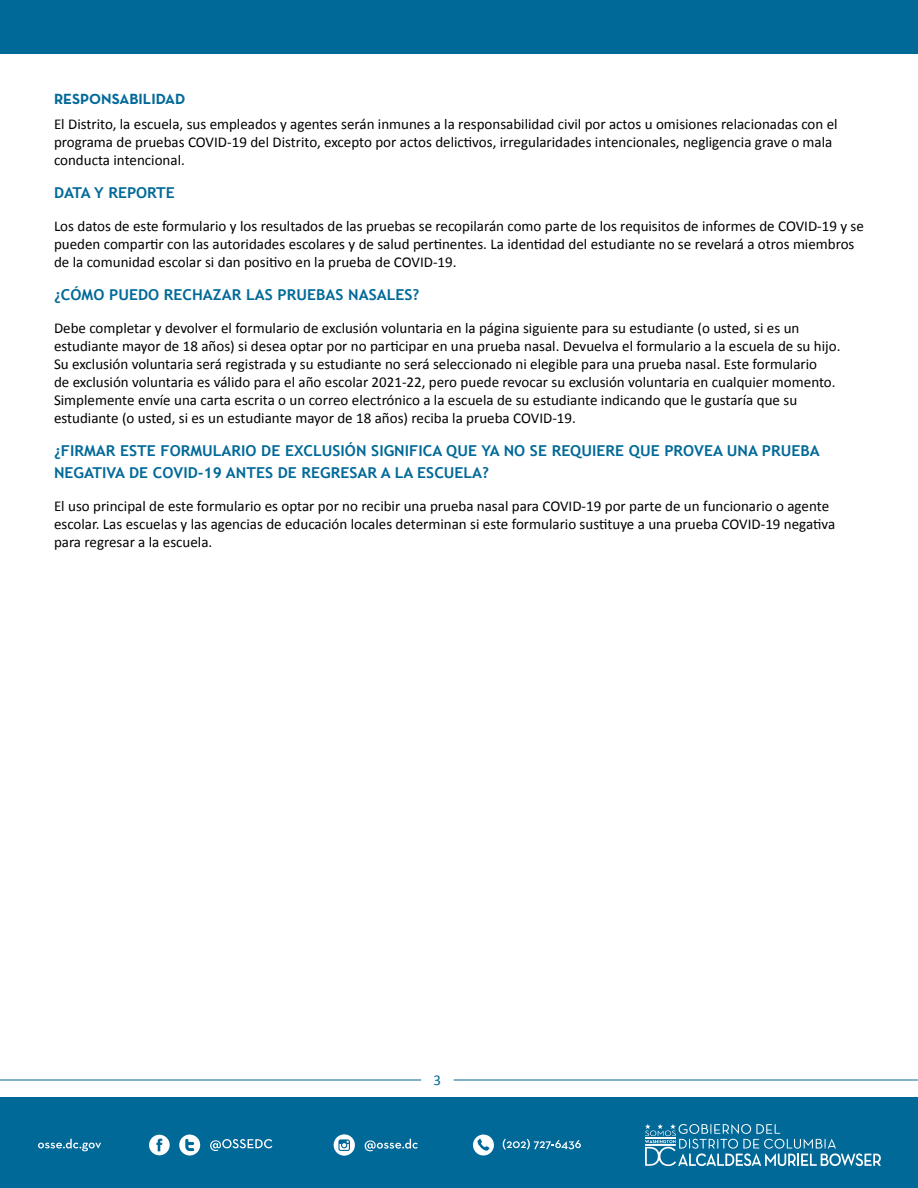
<style>
.page{position:relative;width:918px;height:1188px;background:#fff}
.page>*{position:absolute;margin:0;border:0;box-sizing:border-box;transform-origin:0 0}
.t1{font:15px/18px "Calibri";color:#000}
.t2{font:700 15px/21.6px "Trebuchet MS";color:#006998;scale:1.05 1}
.t3{font:700 15px "Neutra Text TF";color:#006998}
.t4{font:15px "Calibri";color:#006998}
</style>
<div class="page">
<div style="left:0;top:1098px;width:918px;height:90px;background:#006998"></div>
<hr style="left:0;top:1080px;width:421px;height:1px;background:#006998">
<hr style="left:454px;top:1080px;width:464px;height:1px;background:#006998">
<svg style="left:149px;top:1135px;width:21px;height:20px"></svg>
<svg style="left:179px;top:1135px;width:21px;height:21px"></svg>
<svg style="left:210px;top:1139px;width:62px;height:12px"></svg>
<svg style="left:38px;top:1139px;width:63px;height:12px"></svg>
<svg style="left:473px;top:1135px;width:21px;height:20px"></svg>
<svg style="left:503px;top:1139px;width:78px;height:11px"></svg>
<svg style="left:365px;top:1139px;width:53px;height:12px"></svg>
<svg style="left:334px;top:1134px;width:21px;height:22px"></svg>
<svg style="left:645px;top:1124px;width:236px;height:42px"></svg>
<div style="left:0;top:0;width:918px;height:54px;background:#006998"></div>
<p class="t3" style="left:54px;top:89px;width:133px">RESPONSABILIDAD</p>
<p class="t1" style="left:54px;top:115px;width:785px">El Distrito, la escuela, sus empleados y agentes serán inmunes a la responsabilidad civil por actos u omisiones relacionadas con el programa de pruebas COVID-19 del Distrito, excepto por actos delictivos, irregularidades intencionales, negligencia grave o mala conducta intencional.</p>
<p class="t2" style="left:54px;top:182px;width:117px">DATA Y REPORTE</p>
<p class="t1" style="left:54px;top:217px;width:812px">Los datos de este formulario y los resultados de las pruebas se recopilarán como parte de los requisitos de informes de COVID-19 y se pueden compartir con las autoridades escolares y de salud pertinentes. La identidad del estudiante no se revelará a otros miembros de la comunidad escolar si dan positivo en la prueba de COVID-19.</p>
<p class="t2" style="left:54px;top:284px;width:349px">¿CÓMO PUEDO RECHAZAR LAS PRUEBAS NASALES?</p>
<p class="t1" style="left:54px;top:319px;width:788px">Debe completar y devolver el formulario de exclusión voluntaria en la página siguiente para su estudiante (o usted, si es un estudiante mayor de 18 años) si desea optar por no participar en una prueba nasal. Devuelva el formulario a la escuela de su hijo.<br>Su exclusión voluntaria será registrada y su estudiante no será seleccionado ni elegible para una prueba nasal. Este formulario<br>de exclusión voluntaria es válido para el año escolar 2021-22, pero puede revocar su exclusión voluntaria en cualquier momento.<br>Simplemente envíe una carta escrita o un correo electrónico a la escuela de su estudiante indicando que le gustaría que su estudiante (o usted, si es un estudiante mayor de 18 años) reciba la prueba COVID-19.</p>
<p class="t2" style="left:54px;top:440px;width:731px">¿FIRMAR ESTE FORMULARIO DE EXCLUSIÓN SIGNIFICA QUE YA NO SE REQUIERE QUE PROVEA UNA PRUEBA<br>NEGATIVA DE COVID-19 ANTES DE REGRESAR A LA ESCUELA?</p>
<p class="t1" style="left:54px;top:497px;width:783px">El uso principal de este formulario es optar por no recibir una prueba nasal para COVID-19 por parte de un funcionario o agente escolar. Las escuelas y las agencias de educación locales determinan si este formulario sustituye a una prueba COVID-19 negativa para regresar a la escuela.</p>
<p class="t4" style="left:434px;top:1071px;width:9px">3</p>
</div>
